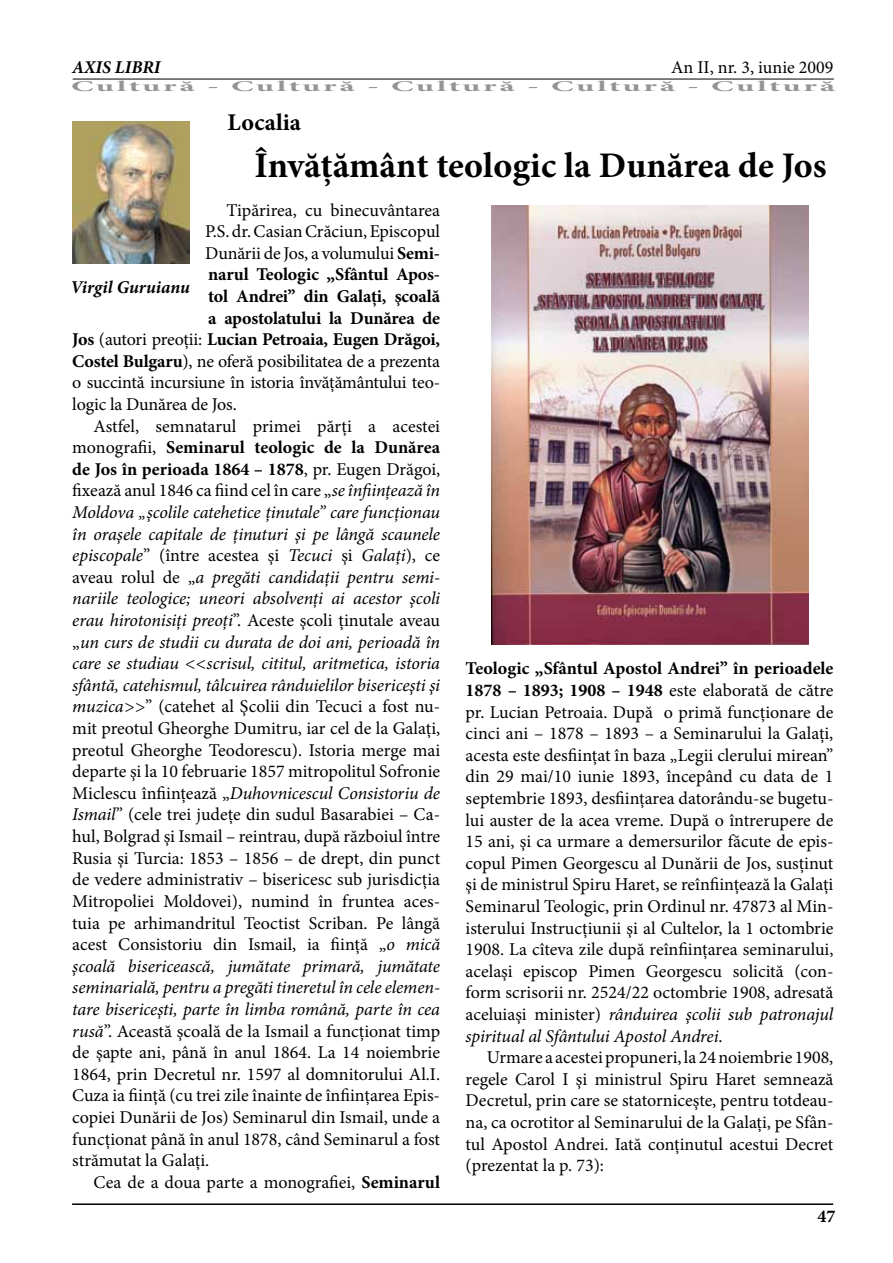
<style>
.page{position:relative;width:893px;height:1263px;background:#fff}
.page>*{position:absolute;margin:0;border:0;box-sizing:border-box;transform-origin:0 0}
.t1{font:700 36px "Minion Pro";color:#000}
.t2{font:700 24px "Minion Pro";letter-spacing:.01em;color:#000}
.t3{font:18px/21.6px "Minion Pro";color:#000;text-align:justify}
.t4{font:italic 18px "Minion Pro";letter-spacing:-.01em;color:#000}
.t5{font:700 18px "Minion Pro";letter-spacing:-.005em;color:#000}
.t6{font:italic 700 18px "Minion Pro";color:#000}
.t7{font:700 15px "Minion Pro";letter-spacing:.075em;color:#939598;scale:2.21 1}
.s1{font-weight:700}
.s2{font-weight:400}
.s3{font-style:italic}
.s4{font-style:normal}
</style>
<div class="page">
<hr style="left:73px;top:79px;width:761px;height:1px;background:#000">
<hr style="left:72px;top:1203px;width:761px;height:2px;background:#000">
<img style="left:73px;top:122px;width:116px;height:142px">
<img style="left:492px;top:206px;width:316px;height:438px">
<p class="t6" style="left:72px;top:54px;width:90px">AXIS LIBRI</p>
<p class="t3" style="left:671px;top:56px;width:164px">An II, nr. 3, iunie 2009</p>
<p class="t7" style="left:71px;top:75px;width:347px">Cultură - Cultură - Cultură - Cultură - Cultură</p>
<h2 class="t2" style="left:228px;top:106px;width:75px">Localia</h2>
<h1 class="t1" style="left:255px;top:140px;width:574px">Învăţământ teologic la Dunărea de Jos</h1>
<p class="t3" style="left:226px;top:199px;width:215px">Tipărirea, cu binecuvântarea</p>
<p class="t3" style="left:205px;top:221px;width:236px">P.S. dr. Casian Crăciun, Episcopul</p>
<p class="t3" style="left:205px;top:242px;width:236px">Dunării de Jos, a volumului <span class="s1">Semi-</span></p>
<p class="t5" style="left:208px;top:262px;width:233px">narul Teologic „Sfântul Apos-</p>
<p class="t5" style="left:208px;top:284px;width:233px">tol Andrei” din Galaţi, şcoală</p>
<p class="t5" style="left:208px;top:305px;width:233px">a apostolatului la Dunărea de</p>
<p class="t5" style="left:72px;top:327px;width:369px">Jos <span class="s2">(autori preoţii:</span> Lucian Petroaia, Eugen Drăgoi,</p>
<p class="t3" style="left:72px;top:350px;width:369px"><span class="s1">Costel Bulgaru</span>), ne oferă posibilitatea de a prezenta</p>
<p class="t3" style="left:72px;top:372px;width:369px">o succintă incursiune în istoria învăţământului teo-</p>
<p class="t3" style="left:72px;top:394px;width:166px">logic la Dunărea de Jos.</p>
<p class="t3" style="left:94px;top:415px;width:348px">Astfel, semnatarul primei părţi a acestei</p>
<p class="t5" style="left:72px;top:435px;width:369px"><span class="s2">monografii,</span> Seminarul teologic de la Dunărea</p>
<p class="t5" style="left:72px;top:456px;width:369px">de Jos în perioada 1864 – 1878<span class="s2">, pr. Eugen Drăgoi,</span></p>
<p class="t3" style="left:72px;top:480px;width:369px">fixează anul 1846 ca fiind cel în care „<span class="s3">se înfiinţează în</span></p>
<p class="t4" style="left:72px;top:500px;width:369px">Moldova „şcolile catehetice ţinutale” care funcţionau</p>
<p class="t4" style="left:72px;top:522px;width:369px">în oraşele capitale de ţinuturi şi pe lângă scaunele</p>
<p class="t4" style="left:72px;top:543px;width:369px">episcopale<span class="s4">” (între acestea şi</span> Tecuci <span class="s4">şi</span> Galaţi<span class="s4">), ce</span></p>
<p class="t4" style="left:72px;top:565px;width:369px"><span class="s4">aveau rolul de „</span>a pregăti candidaţii pentru semi-</p>
<p class="t4" style="left:72px;top:586px;width:369px">nariile teologice; uneori absolvenţi ai acestor şcoli</p>
<p class="t3" style="left:72px;top:610px;width:369px"><span class="s3">erau hirotonisiţi preoţi</span>”. Aceste şcoli ţinutale aveau</p>
<p class="t4" style="left:72px;top:630px;width:369px"><span class="s4">„</span>un curs de studii cu durata de doi ani, perioadă în</p>
<p class="t4" style="left:72px;top:651px;width:369px">care se studiau &lt;&lt;scrisul, cititul, aritmetica, istoria</p>
<p class="t4" style="left:72px;top:673px;width:369px">sfântă, catehismul, tâlcuirea rânduielilor bisericeşti şi</p>
<p class="t3" style="left:72px;top:696px;width:369px"><span class="s3">muzica&gt;&gt;</span>” (catehet al Şcolii din Tecuci a fost nu-</p>
<p class="t3" style="left:72px;top:718px;width:369px">mit preotul Gheorghe Dumitru, iar cel de la Galaţi,</p>
<p class="t3" style="left:72px;top:739px;width:369px">preotul Gheorghe Teodorescu). Istoria merge mai</p>
<p class="t3" style="left:72px;top:761px;width:369px">departe şi la 10 februarie 1857 mitropolitul Sofronie</p>
<p class="t4" style="left:72px;top:781px;width:369px"><span class="s4">Miclescu înfiinţează „</span>Duhovnicescul Consistoriu de</p>
<p class="t3" style="left:72px;top:804px;width:369px"><span class="s3">Ismail</span>” (cele trei judeţe din sudul Basarabiei – Ca-</p>
<p class="t3" style="left:72px;top:826px;width:369px">hul, Bolgrad şi Ismail – reintrau, după războiul între</p>
<p class="t3" style="left:72px;top:847px;width:369px">Rusia şi Turcia: 1853 – 1856 – de drept, din punct</p>
<p class="t3" style="left:72px;top:869px;width:369px">de vedere administrativ – bisericesc sub jurisdicţia</p>
<p class="t3" style="left:72px;top:890px;width:369px">Mitropoliei Moldovei), numind în fruntea aces-</p>
<p class="t3" style="left:72px;top:912px;width:369px">tuia pe arhimandritul Teoctist Scriban. Pe lângă</p>
<p class="t3" style="left:72px;top:934px;width:369px">acest Consistoriu din Ismail, ia fiinţă „<span class="s3">o mică</span></p>
<p class="t4" style="left:72px;top:954px;width:369px">şcoală bisericească, jumătate primară, jumătate</p>
<p class="t4" style="left:72px;top:975px;width:369px">seminarială, pentru a pregăti tineretul în cele elemen-</p>
<p class="t4" style="left:72px;top:997px;width:369px">tare bisericeşti, parte în limba română, parte în cea</p>
<p class="t3" style="left:72px;top:1020px;width:369px"><span class="s3">rusă</span>”. Această şcoală de la Ismail a funcţionat timp</p>
<p class="t3" style="left:72px;top:1042px;width:369px">de şapte ani, până în anul 1864. La 14 noiembrie</p>
<p class="t3" style="left:72px;top:1063px;width:369px">1864, prin Decretul nr. 1597 al domnitorului Al.I.</p>
<p class="t3" style="left:72px;top:1085px;width:369px">Cuza ia fiinţă (cu trei zile înainte de înfiinţarea Epis-</p>
<p class="t3" style="left:72px;top:1106px;width:369px">copiei Dunării de Jos) Seminarul din Ismail, unde a</p>
<p class="t3" style="left:72px;top:1128px;width:369px">funcţionat până în anul 1878, când Seminarul a fost</p>
<p class="t3" style="left:72px;top:1150px;width:139px">strămutat la Galaţi.</p>
<p class="t3" style="left:94px;top:1171px;width:348px">Cea de a doua parte a monografiei, <span class="s1">Seminarul</span></p>
<p class="t6" style="left:71px;top:275px;width:121px">Virgil Guruianu</p>
<p class="t3" style="left:466px;top:658px;width:369px"><span class="s1">Teologic „Sfântul Apostol Andrei” în perioadele 1878 – 1893; 1908 – 1948</span> este elaborată de către pr. Lucian Petroaia. După o primă funcţionare de cinci ani – 1878 – 1893 – a Seminarului la Galaţi, acesta este desfiinţat în baza „Legii clerului mirean” din 29 mai/10 iunie 1893, începând cu data de 1 septembrie 1893, desfiinţarea datorându-se bugetu&shy;lui auster de la acea vreme. După o întrerupere de 15 ani, şi ca urmare a demersurilor făcute de epis&shy;copul Pimen Georgescu al Dunării de Jos, susţinut şi de ministrul Spiru Haret, se reînfiinţează la Galaţi Seminarul Teologic, prin Ordinul nr. 47873 al Min&shy;isterului Instrucţiunii şi al Cultelor, la 1 octombrie 1908. La cîteva zile după reînfiinţarea seminarului, acelaşi episcop Pimen Georgescu solicită (con&shy;form scrisorii nr. 2524/22 octombrie 1908, adresată aceluiaşi minister) <span class="s3">rânduirea şcolii sub patronajul spiritual al Sfântului Apostol Andrei</span>.</p>
<p class="t3" style="left:466px;top:1047px;width:369px;text-indent:21px">Urmare a acestei propuneri, la 24 noiembrie 1908, regele Carol I şi ministrul Spiru Haret semnează Decretul, prin care se statorniceşte, pentru totdeau&shy;na, ca ocrotitor al Seminarului de la Galaţi, pe Sfân&shy;tul Apostol Andrei. Iată conţinutul acestui Decret (prezentat la p. 73):</p>
<p class="t5" style="left:817px;top:1203px;width:19px">47</p>
</div>
